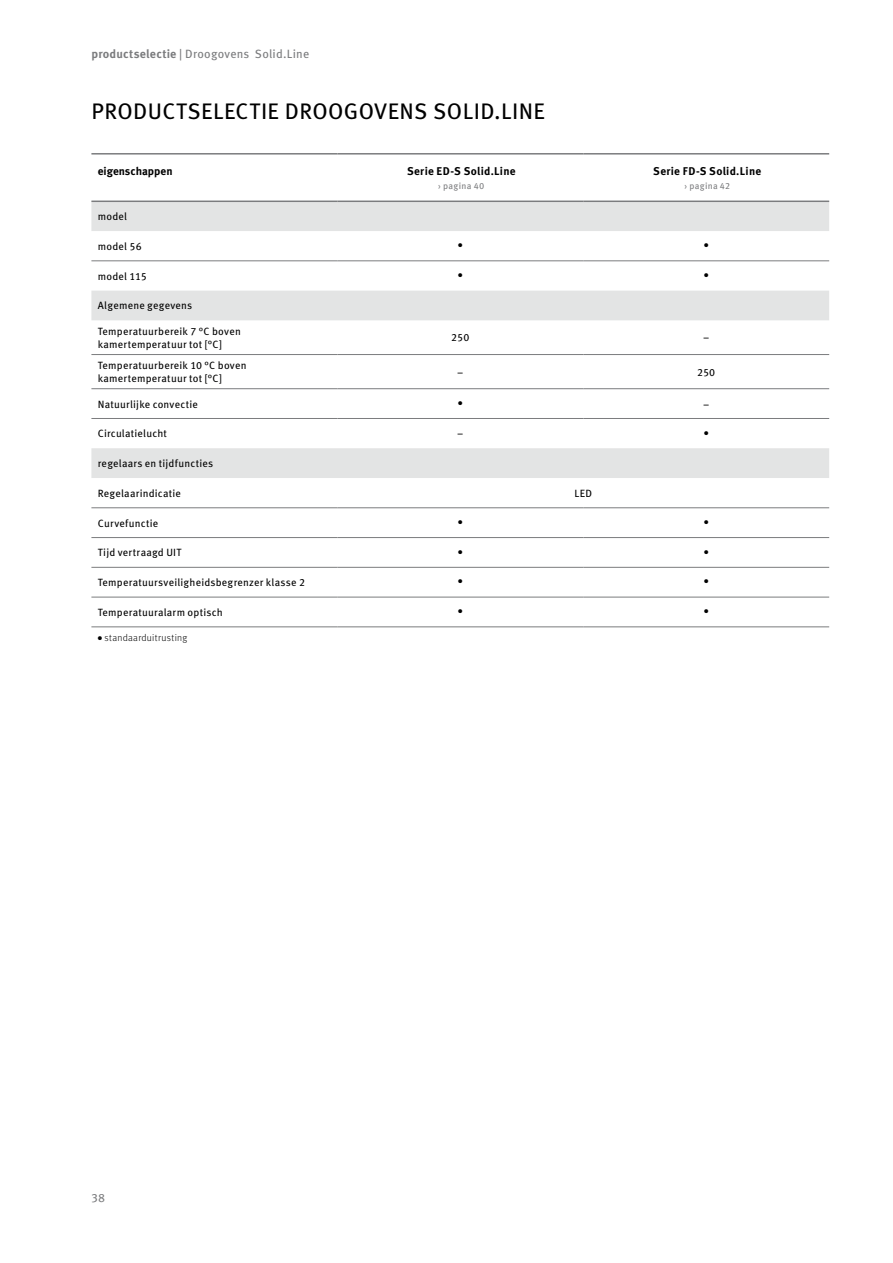
<style>
.page{position:relative;width:893px;height:1263px;background:#fff}
.page>*{position:absolute;margin:0;border:0;box-sizing:border-box;transform-origin:0 0}
.p_heading_level01_in{font:22.5px "Meta Pro";letter-spacing:.015em;color:#000}
.p_runningTitle_std_C{font:12px "Meta Pro";letter-spacing:.015em;color:#7b7c7e}
.p_page_pagina{font:12px "Meta Pro";color:#7b7c7e}
.p_table_product_head{font:700 11.25px "Meta Pro";letter-spacing:.02em;color:#000}
.p_table_product_head-2{font:700 11.25px "Meta Pro";color:#000}
.p_table_product_body{font:10.5px/13.5px "Meta Pro";letter-spacing:.02em;color:#000}
.p_table_toc_foot{font:300 9.75px "Meta Pro";letter-spacing:.025em;color:#000}
.p_table_product_head-3{font:9px "Meta Pro";letter-spacing:.03em;color:#7b7c7e}
.p_table_product_body-2{font:5.25px "Meta Pro";color:#000}
.s1{font-weight:700}
.s2{font-size:5.25px}
</style>
<div class="page">
<svg style="left:91px;top:202px;width:738px;height:276px"></svg>
<hr style="left:91px;top:153px;width:246px;height:2px;background:#7b7c7e">
<hr style="left:91px;top:201px;width:246px;height:1px;background:#7b7c7e">
<hr style="left:337px;top:153px;width:246px;height:2px;background:#7b7c7e">
<hr style="left:337px;top:201px;width:246px;height:1px;background:#7b7c7e">
<hr style="left:583px;top:153px;width:246px;height:2px;background:#7b7c7e">
<hr style="left:583px;top:201px;width:246px;height:1px;background:#7b7c7e">
<hr style="left:91px;top:260px;width:246px;height:1px;background:#7b7c7e">
<hr style="left:337px;top:260px;width:246px;height:1px;background:#7b7c7e">
<hr style="left:583px;top:260px;width:246px;height:1px;background:#7b7c7e">
<hr style="left:91px;top:354px;width:246px;height:1px;background:#7b7c7e">
<hr style="left:337px;top:354px;width:246px;height:1px;background:#7b7c7e">
<hr style="left:583px;top:354px;width:246px;height:1px;background:#7b7c7e">
<hr style="left:91px;top:388px;width:246px;height:1px;background:#7b7c7e">
<hr style="left:337px;top:388px;width:246px;height:1px;background:#7b7c7e">
<hr style="left:583px;top:388px;width:246px;height:1px;background:#7b7c7e">
<hr style="left:91px;top:418px;width:246px;height:1px;background:#7b7c7e">
<hr style="left:337px;top:418px;width:246px;height:1px;background:#7b7c7e">
<hr style="left:583px;top:418px;width:246px;height:1px;background:#7b7c7e">
<hr style="left:91px;top:507px;width:246px;height:1px;background:#7b7c7e">
<hr style="left:91px;top:537px;width:246px;height:1px;background:#7b7c7e">
<hr style="left:337px;top:537px;width:246px;height:1px;background:#7b7c7e">
<hr style="left:583px;top:537px;width:246px;height:1px;background:#7b7c7e">
<hr style="left:91px;top:567px;width:246px;height:1px;background:#7b7c7e">
<hr style="left:337px;top:567px;width:246px;height:1px;background:#7b7c7e">
<hr style="left:583px;top:567px;width:246px;height:1px;background:#7b7c7e">
<hr style="left:91px;top:597px;width:246px;height:1px;background:#7b7c7e">
<hr style="left:337px;top:597px;width:246px;height:1px;background:#7b7c7e">
<hr style="left:583px;top:597px;width:246px;height:1px;background:#7b7c7e">
<hr style="left:337px;top:507px;width:246px;height:1px;background:#7b7c7e">
<hr style="left:583px;top:507px;width:246px;height:1px;background:#7b7c7e">
<hr style="left:91px;top:626px;width:246px;height:1px;background:#7b7c7e">
<hr style="left:337px;top:626px;width:246px;height:1px;background:#7b7c7e">
<hr style="left:583px;top:626px;width:246px;height:1px;background:#7b7c7e">
<p class="p_runningTitle_std_C" style="left:91px;top:44px;width:219px"><span class="s1">productselectie</span> | Droogovens Solid.Line</p>
<p class="p_heading_level01_in" style="left:92px;top:94px;width:455px">PRODUCTSELECTIE DROOGOVENS SOLID.LINE</p>
<p class="p_table_product_head-2" style="left:98px;top:162px;width:76px">eigenschappen</p>
<p class="p_table_product_head" style="left:407px;top:162px;width:110px">Serie ED-S Solid.Line</p>
<p class="p_table_product_head-3" style="left:438px;top:178px;width:48px">› pagina 40</p>
<p class="p_table_product_head" style="left:653px;top:162px;width:109px">Serie FD-S Solid.Line</p>
<p class="p_table_product_head-3" style="left:684px;top:178px;width:47px">› pagina 42</p>
<p class="p_table_product_body" style="left:98px;top:209px;width:31px">model</p>
<p class="p_table_product_body" style="left:98px;top:239px;width:45px">model 56</p>
<p class="p_table_product_body-2" style="left:458px;top:241px;width:6px">●</p>
<p class="p_table_product_body-2" style="left:704px;top:241px;width:6px">●</p>
<p class="p_table_product_body" style="left:98px;top:269px;width:51px">model 115</p>
<p class="p_table_product_body-2" style="left:458px;top:271px;width:6px">●</p>
<p class="p_table_product_body-2" style="left:704px;top:271px;width:6px">●</p>
<p class="p_table_product_body" style="left:98px;top:298px;width:96px">Algemene gegevens</p>
<p class="p_table_product_body" style="left:98px;top:324px;width:145px">Temperatuurbereik 7 °C boven kamertemperatuur tot [°C]</p>
<p class="p_table_product_body" style="left:451px;top:330px;width:20px">250</p>
<p class="p_table_product_body" style="left:703px;top:330px;width:8px">–</p>
<p class="p_table_product_body" style="left:98px;top:358px;width:150px">Temperatuurbereik 10 °C boven kamertemperatuur tot [°C]</p>
<p class="p_table_product_body" style="left:457px;top:364px;width:8px">–</p>
<p class="p_table_product_body" style="left:697px;top:364px;width:20px">250</p>
<p class="p_table_product_body" style="left:98px;top:396px;width:102px">Natuurlijke convectie</p>
<p class="p_table_product_body-2" style="left:458px;top:399px;width:6px">●</p>
<p class="p_table_product_body" style="left:703px;top:396px;width:8px">–</p>
<p class="p_table_product_body" style="left:98px;top:426px;width:71px">Circulatielucht</p>
<p class="p_table_product_body" style="left:457px;top:426px;width:8px">–</p>
<p class="p_table_product_body-2" style="left:704px;top:429px;width:6px">●</p>
<p class="p_table_product_body" style="left:98px;top:456px;width:117px">regelaars en tijdfuncties</p>
<p class="p_table_product_body" style="left:98px;top:486px;width:85px">Regelaarindicatie</p>
<p class="p_table_product_body" style="left:574px;top:486px;width:19px">LED</p>
<p class="p_table_product_body" style="left:98px;top:515px;width:62px">Curvefunctie</p>
<p class="p_table_product_body-2" style="left:458px;top:518px;width:6px">●</p>
<p class="p_table_product_body-2" style="left:704px;top:518px;width:6px">●</p>
<p class="p_table_product_body" style="left:98px;top:545px;width:85px">Tijd vertraagd UIT</p>
<p class="p_table_product_body-2" style="left:458px;top:548px;width:6px">●</p>
<p class="p_table_product_body-2" style="left:704px;top:548px;width:6px">●</p>
<p class="p_table_product_body" style="left:98px;top:575px;width:209px">Temperatuursveiligheidsbegrenzer klasse 2</p>
<p class="p_table_product_body-2" style="left:458px;top:578px;width:6px">●</p>
<p class="p_table_product_body-2" style="left:704px;top:578px;width:6px">●</p>
<p class="p_table_product_body" style="left:98px;top:605px;width:126px">Temperatuuralarm optisch</p>
<p class="p_table_product_body-2" style="left:458px;top:607px;width:6px">●</p>
<p class="p_table_product_body-2" style="left:704px;top:607px;width:6px">●</p>
<p class="p_table_toc_foot" style="left:98px;top:630px;width:91px"><span class="s2">●</span> standaarduitrusting</p>
<p class="p_page_pagina" style="left:91px;top:1188px;width:15px">38</p>
</div>
